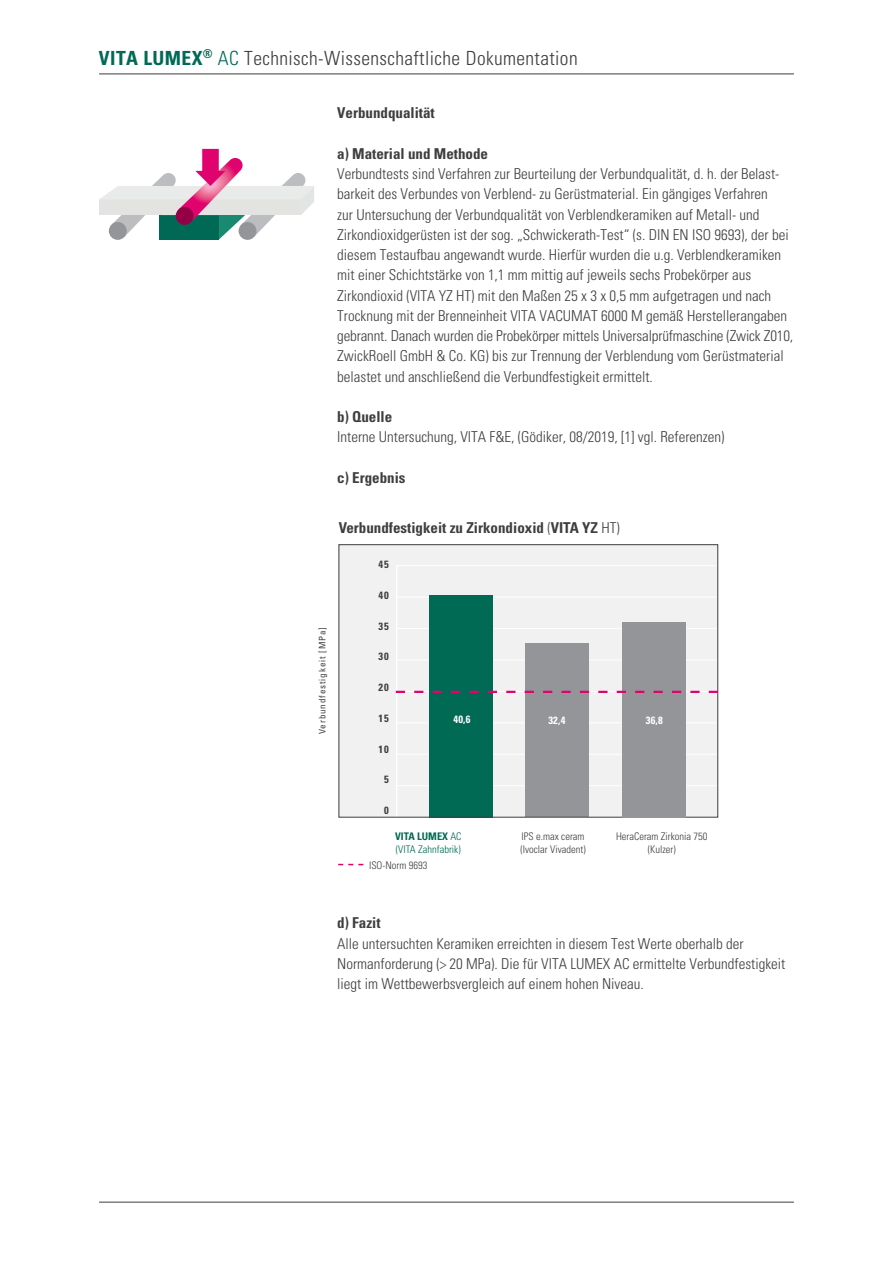
<style>
.page{position:relative;width:893px;height:1263px;background:#fff}
.page>*{position:absolute;margin:0;border:0;box-sizing:border-box;transform-origin:0 0}
.t1{font:300 condensed 19.5px "Univers LT Std";letter-spacing:.02em;color:#3e3e3f}
.t2{font:300 condensed 15px/20.2px "Univers LT Std";color:#3e3e3f}
.t3{font:700 condensed 15px "Univers LT Std";color:#3e3e3f}
.t4{font:300 condensed 10.5px/12.6px "Univers LT Std";color:#3e3e3f;text-align:center}
.t5{font:300 condensed 10.5px/12.6px "Univers LT Std";color:#006a55}
.t6{font:700 condensed 10.5px "Univers LT Std";letter-spacing:.1em;color:#3e3e3f}
.t7{font:700 condensed 10.5px "Univers LT Std";color:#fff}
.t8{font:condensed 9px "Univers LT Std";letter-spacing:.1em;color:#3e3e3f}
.s1{font-weight:700;color:#006a55}
.s2{color:#006a55}
.s3{font-weight:300}
.s4{font-weight:700}
</style>
<div class="page">
<hr style="left:99px;top:74px;width:695px;height:1px;background:#3e3e3f">
<hr style="left:99px;top:1202px;width:695px;height:1px;background:#3e3e3f">
<div style="left:202px;top:149px;width:17px;height:24px;background:#e1036d"></div>
<svg style="left:99px;top:158px;width:215px;height:81px"></svg>
<div style="left:339px;top:544px;width:379px;height:273px;background:#f1f1f2"></div>
<hr style="left:397px;top:565px;width:321px;height:1px;background:#fff">
<hr style="left:397px;top:597px;width:321px;height:1px;background:#fff">
<hr style="left:397px;top:660px;width:321px;height:1px;background:#fff">
<hr style="left:397px;top:628px;width:321px;height:1px;background:#fff">
<hr style="left:396px;top:565px;width:1px;height:252px;background:#fff">
<hr style="left:397px;top:785px;width:321px;height:1px;background:#fff">
<hr style="left:397px;top:754px;width:321px;height:1px;background:#fff">
<hr style="left:397px;top:722px;width:321px;height:1px;background:#fff">
<div style="left:525px;top:643px;width:64px;height:174px;background:#939598"></div>
<div style="left:429px;top:595px;width:64px;height:222px;background:#006a55"></div>
<div style="left:339px;top:544px;width:379px;height:273px;border:1px solid #3e3e3f"></div>
<div style="left:622px;top:622px;width:64px;height:195px;background:#939598"></div>
<svg style="left:396px;top:691px;width:322px;height:2px"></svg>
<svg style="left:338px;top:864px;width:25px;height:1px"></svg>
<h1 class="t1" style="left:99px;top:46px;width:480px"><span class="s1">VITA LUMEX</span><sup>®</sup> <span class="s2">AC</span> Technisch-Wissenschaftliche Dokumentation</h1>
<p class="t3" style="left:337px;top:104px;width:99px">Verbundqualität</p>
<p class="t3" style="left:337px;top:144px;width:152px">a) Material und Methode</p>
<p class="t2" style="left:337px;top:164px;width:457px">Verbundtests sind Verfahren zur Beurteilung der Verbundqualität, d. h. der Belast&shy;barkeit des Verbundes von Verblend- zu Gerüstmaterial. Ein gängiges Verfahren<br>zur Untersuchung der Verbundqualität von Verblendkeramiken auf Metall- und Zirkondioxidgerüsten ist der sog. „Schwickerath-Test“ (s. DIN EN ISO 9693), der bei diesem Testaufbau angewandt wurde. Hierfür wurden die u.g. Verblendkeramiken mit einer Schichtstärke von 1,1 mm mittig auf jeweils sechs Probekörper aus Zirkondioxid (VITA YZ HT) mit den Maßen 25 x 3 x 0,5 mm aufgetragen und nach Trocknung mit der Brenneinheit VITA VACUMAT 6000 M gemäß Herstellerangaben gebrannt. Danach wurden die Probekörper mittels Universalprüfmaschine (Zwick Z010, ZwickRoell GmbH &amp; Co. KG) bis zur Trennung der Verblendung vom Gerüstmaterial belastet und anschließend die Verbundfestigkeit ermittelt.</p>
<p class="t3" style="left:337px;top:408px;width:57px">b) Quelle</p>
<p class="t2" style="left:337px;top:427px;width:389px">Interne Untersuchung, VITA F&amp;E, (Gödiker, 08/2019, [1] vgl. Referenzen)</p>
<p class="t3" style="left:337px;top:468px;width:70px">c) Ergebnis</p>
<p class="t8" style="left:317px;top:734px;width:108px;rotate:-90deg">Verbundfestigkeit [MPa]</p>
<p class="t3" style="left:339px;top:518px;width:283px">Verbundfestigkeit zu Zirkondioxid <span class="s3">(</span>VITA YZ <span class="s3">HT)</span></p>
<p class="t6" style="left:378px;top:558px;width:12px">45</p>
<p class="t6" style="left:378px;top:589px;width:12px">40</p>
<p class="t6" style="left:378px;top:619px;width:12px">35</p>
<p class="t6" style="left:378px;top:650px;width:12px">30</p>
<p class="t6" style="left:378px;top:681px;width:12px">20</p>
<p class="t6" style="left:378px;top:712px;width:12px">15</p>
<p class="t6" style="left:378px;top:742px;width:12px">10</p>
<p class="t6" style="left:384px;top:773px;width:6px">5</p>
<p class="t6" style="left:384px;top:804px;width:6px">0</p>
<p class="t7" style="left:453px;top:713px;width:18px">40,6</p>
<p class="t7" style="left:548px;top:714px;width:18px">32,4</p>
<p class="t7" style="left:646px;top:714px;width:18px">36,8</p>
<p class="t5" style="left:395px;top:830px;width:68px"><span class="s4">VITA LUMEX</span> AC (VITA Zahnfabrik)</p>
<p class="t4" style="left:369px;top:859px;width:60px">ISO-Norm 9693</p>
<p class="t4" style="left:520px;top:830px;width:67px;text-align:left">IPS e.max ceram (Ivoclar Vivadent)</p>
<p class="t4" style="left:616px;top:830px;width:93px">HeraCeram Zirkonia 750 (Kulzer)</p>
<p class="t3" style="left:337px;top:914px;width:45px">d) Fazit</p>
<p class="t2" style="left:337px;top:933px;width:450px">Alle untersuchten Keramiken erreichten in diesem Test Werte oberhalb der<br>Normanforderung (&gt; 20 MPa). Die für VITA LUMEX AC ermittelte Verbundfestigkeit liegt im Wettbewerbsvergleich auf einem hohen Niveau.</p>
</div>
